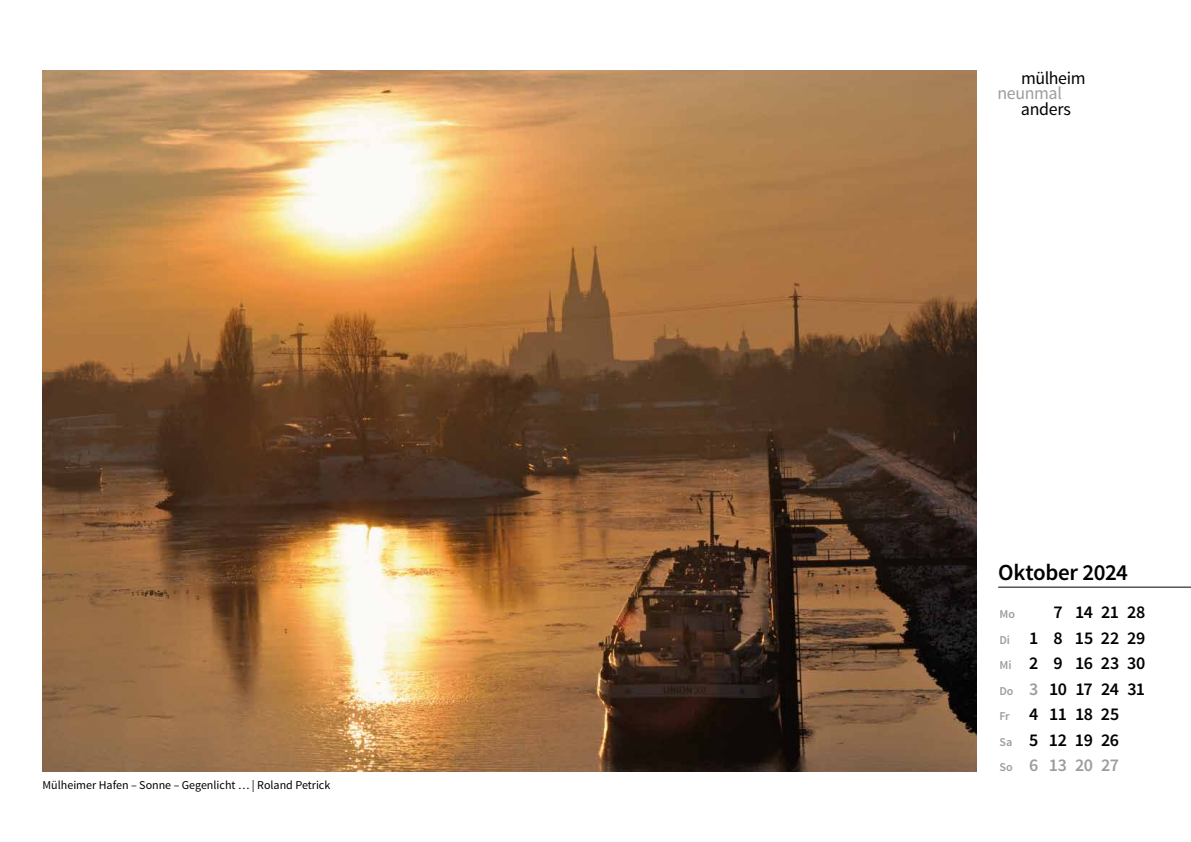
<style>
.page{position:relative;width:1191px;height:842px;background:#fff}
.page>*{position:absolute;margin:0;border:0;box-sizing:border-box;transform-origin:0 0}
.t1{font:600 23px "Source Sans Pro";letter-spacing:-.015em;color:#000}
.t2{font:600 18px/25.5px "Source Sans Pro";letter-spacing:-.015em;color:#000}
.t3{font:17.9px/30.3px "Source Sans Pro";letter-spacing:-.02em;color:#000}
.t4{font:17.9px "Source Sans Pro";letter-spacing:-.02em;color:#9d9d9c}
.t5{font:12px "Source Sans Pro";color:#000}
.t6{font:600 12px "Source Sans Pro";color:#9d9d9c}
.s1{font-size:12px;color:#9d9d9c}
.s2{color:#9d9d9c}
</style>
<div class="page">
<hr style="left:998px;top:587px;width:193px;height:1px;background:#000">
<img style="left:43px;top:71px;width:933px;height:700px">
<p class="t5" style="left:43px;top:777px;width:289px">Mülheimer Hafen – Sonne – Gegenlicht … | Roland Petrick</p>
<p class="t3" style="left:1021px;top:63px;width:66px">mülheim anders</p>
<p class="t4" style="left:997px;top:82px;width:66px">neunmal</p>
<p class="t1" style="left:998px;top:558px;width:131px">Oktober 2024</p>
<p class="t2" style="left:999px;top:600px;width:147px;text-indent:54px">7 14 21 28<br><span class="s1">Di</span> 1 8 152229<br><span class="s1">Mi</span> 2 9 162330<br><span class="s1">Do</span> <span class="s2">3</span> 10 17 24 31<br><span class="s1">Fr</span> 4 11 18 25<br><span class="s1">Sa</span> 5 12 19 26<br><span class="s1">So</span> <span class="s2">6 13 20 27</span></p>
<p class="t6" style="left:999px;top:606px;width:17px">Mo</p>
</div>
